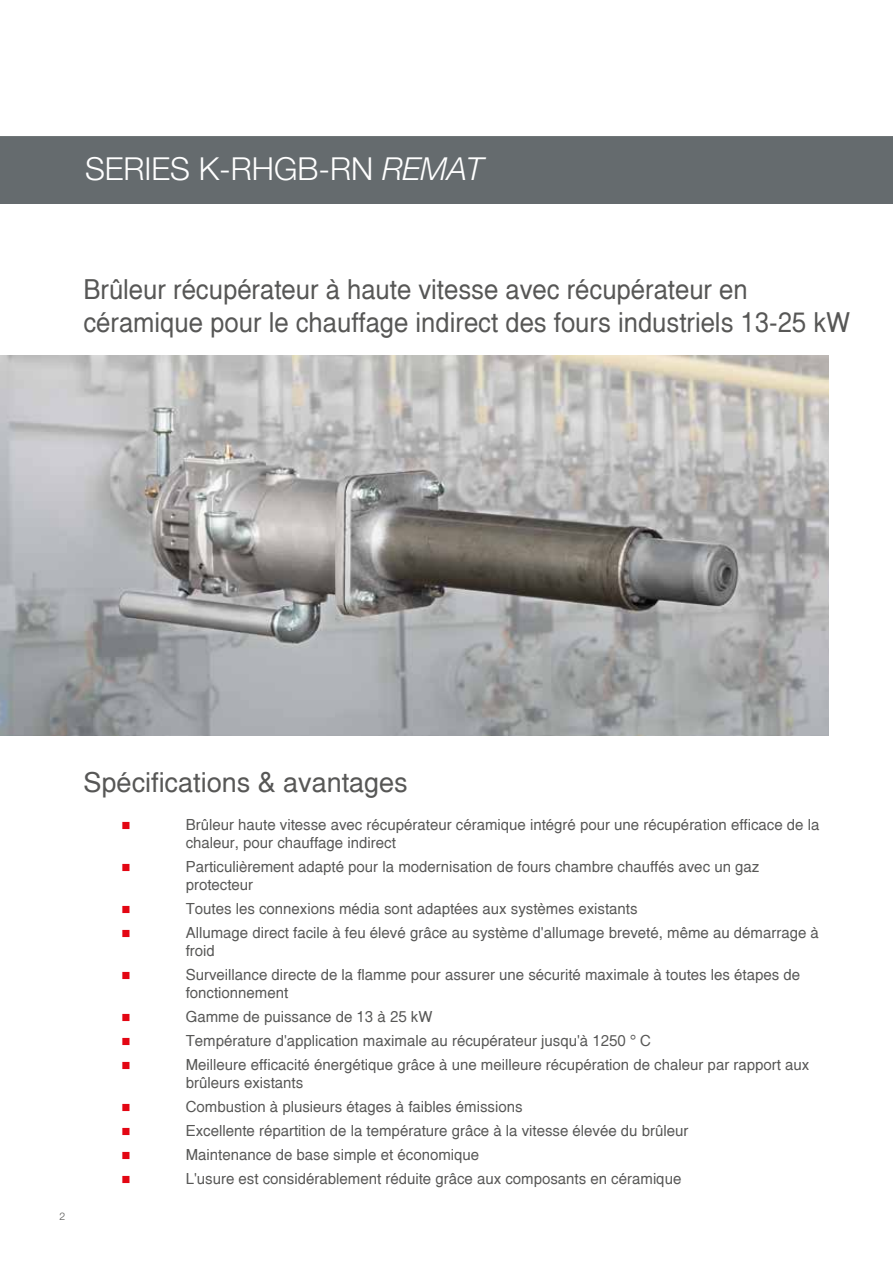
<style>
.page{position:relative;width:893px;height:1263px;background:#fff}
.page>*{position:absolute;margin:0;border:0;box-sizing:border-box;transform-origin:0 0}
.t1{font:300 31.5px "Helvetica Neue LT Pro";color:#fff}
.t2{font:27px/32.4px "Helsinki";color:#575756;scale:.95 1}
.t3{font:27px "Helsinki";color:#575756}
.t4{font:15px/24px "Helsinki";color:#575756}
.t5{font:300 10.5px "Helvetica Neue LT Pro";color:#575756}
.s1{font-style:italic}
</style>
<div class="page">
<div style="left:0;top:99px;width:893px;height:105px;background:#656b6e"></div>
<div style="left:0;top:99px;width:893px;height:37px;background:#fff"></div>
<img style="left:0;top:356px;width:829px;height:379px">
<h1 class="t1" style="left:85px;top:150px;width:400px">SERIES K-RHGB-RN <span class="s1">REMAT</span></h1>
<h2 class="t2" style="left:83px;top:273px;width:809px">Brûleur récupérateur à haute vitesse avec récupérateur en céramique pour le chauffage indirect des fours industriels 13-25 kW</h2>
<p class="t5" style="left:60px;top:1210px;width:7px">2</p>
<h2 class="t3" style="left:84px;top:764px;width:326px">Spécifications &amp; avantages</h2>
<p class="t4" style="left:186px;top:815px;width:635px;line-height:18px">Brûleur haute vitesse avec récupérateur céramique intégré pour une récupération efficace de la chaleur, pour chauffage indirect</p>
<p class="t4" style="left:186px;top:857px;width:575px;line-height:18px">Particulièrement adapté pour la modernisation de fours chambre chauffés avec un gaz protecteur</p>
<p class="t4" style="left:186px;top:896px;width:635px">Toutes les connexions média sont adaptées aux systèmes existants<br>Allumage direct facile à feu élevé grâce au système d'allumage breveté, même au démarrage à</p>
<p class="t4" style="left:186px;top:938px;width:616px">froid<br>Surveillance directe de la flamme pour assurer une sécurité maximale à toutes les étapes de</p>
<p class="t4" style="left:186px;top:980px;width:625px">fonctionnement<br>Gamme de puissance de 13 à 25 kW<br>Température d'application maximale au récupérateur jusqu'à 1250 ° C<br>Meilleure efficacité énergétique grâce à une meilleure récupération de chaleur par rapport aux</p>
<p class="t4" style="left:186px;top:1070px;width:504px">brûleurs existants<br>Combustion à plusieurs étages à faibles émissions<br>Excellente répartition de la température grâce à la vitesse élevée du brûleur Maintenance de base simple et économique<br>L'usure est considérablement réduite grâce aux composants en céramique</p>
</div>
